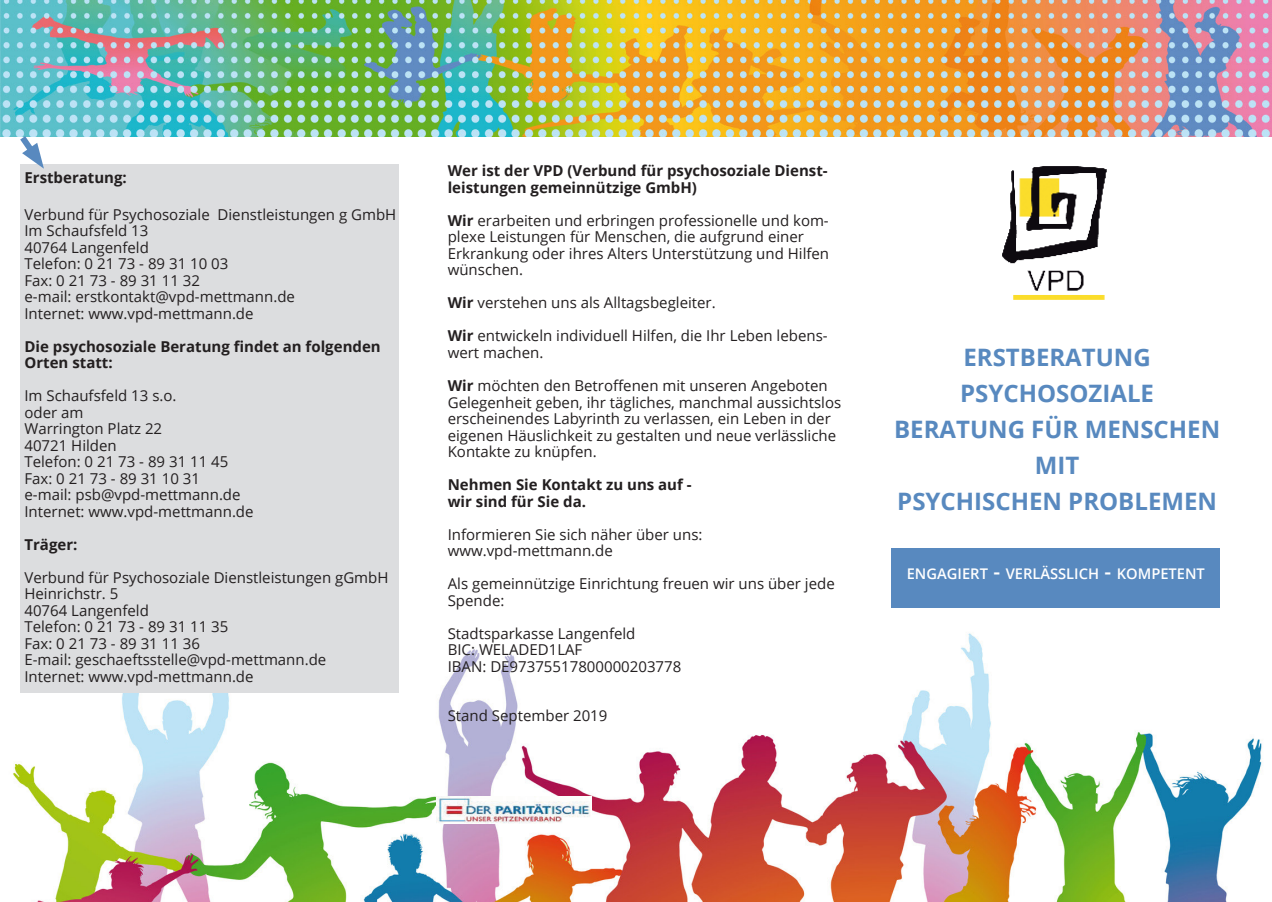
<style>
.page{position:relative;width:1272px;height:902px;background:#fff}
.page>*{position:absolute;margin:0;border:0;box-sizing:border-box;transform-origin:0 0}
.t1{font:700 24px/36px "Open Sans";color:#5889bf;text-align:center}
.t2{font:15px/16.5px "Open Sans";color:#231f20}
.t3{font:700 15px/16.5px "Open Sans";color:#231f20}
.t4{font:600 14.7px "Open Sans";color:#fff}
.s1{font-weight:700}
.s2{font-size:21px}
</style>
<div class="page">
<img style="left:13px;top:607px;width:1249px;height:294px">
<div style="left:20px;top:165px;width:379px;height:528px;background:#dcdddf"></div>
<img style="left:1002px;top:166px;width:105px;height:134px">
<img style="left:436px;top:796px;width:156px;height:27px">
<img style="left:0;top:0;width:1271px;height:136px">
<div style="left:891px;top:547px;width:328px;height:60px;background:#5889bf"></div>
<svg style="left:14px;top:129px;width:30px;height:40px"></svg>
<p class="t3" style="left:24px;top:169px;width:104px">Erstberatung:</p>
<p class="t2" style="left:24px;top:205px;width:373px">Verbund für Psychosoziale Dienstleistungen g GmbH</p>
<p class="t2" style="left:24px;top:222px;width:125px">Im Schaufsfeld 13</p>
<p class="t2" style="left:24px;top:238px;width:126px">40764 Langenfeld</p>
<p class="t2" style="left:24px;top:255px;width:205px">Telefon: 0 21 73 - 89 31 10 03</p>
<p class="t2" style="left:24px;top:271px;width:177px">Fax: 0 21 73 - 89 31 11 32</p>
<p class="t2" style="left:24px;top:288px;width:272px">e-mail: erstkontakt@vpd-mettmann.de</p>
<p class="t2" style="left:24px;top:304px;width:231px">Internet: www.vpd-mettmann.de</p>
<p class="t3" style="left:24px;top:337px;width:358px">Die psychosoziale Beratung findet an folgenden<br>Orten statt:</p>
<p class="t2" style="left:24px;top:387px;width:154px">Im Schaufsfeld 13 s.o.</p>
<p class="t2" style="left:24px;top:403px;width:60px">oder am</p>
<p class="t2" style="left:24px;top:420px;width:139px">Warrington Platz 22</p>
<p class="t2" style="left:24px;top:436px;width:94px">40721 Hilden</p>
<p class="t2" style="left:24px;top:453px;width:205px">Telefon: 0 21 73 - 89 31 11 45</p>
<p class="t2" style="left:24px;top:469px;width:177px">Fax: 0 21 73 - 89 31 10 31</p>
<p class="t2" style="left:24px;top:486px;width:218px">e-mail: psb@vpd-mettmann.de</p>
<p class="t2" style="left:24px;top:502px;width:231px">Internet: www.vpd-mettmann.de</p>
<p class="t3" style="left:24px;top:535px;width:54px">Träger:</p>
<p class="t2" style="left:24px;top:568px;width:365px">Verbund für Psychosoziale Dienstleistungen gGmbH<br>Heinrichstr. 5<br>40764 Langenfeld<br>Telefon: 0 21 73 - 89 31 11 35<br>Fax: 0 21 73 - 89 31 11 36<br>E-mail: geschaeftsstelle@vpd-mettmann.de<br>Internet: www.vpd-mettmann.de</p>
<p class="t3" style="left:448px;top:162px;width:381px">Wer ist der VPD (Verbund für psychosoziale Dienst&shy;leistungen gemeinnützige GmbH)</p>
<p class="t2" style="left:448px;top:212px;width:383px"><span class="s1">Wir</span> erarbeiten und erbringen professionelle und kom&shy;plexe Leistungen für Menschen, die aufgrund einer Erkrankung oder ihres Alters Unterstützung und Hilfen wünschen.</p>
<p class="t2" style="left:448px;top:294px;width:269px"><span class="s1">Wir</span> verstehen uns als Alltagsbegleiter.</p>
<p class="t2" style="left:448px;top:327px;width:381px"><span class="s1">Wir</span> entwickeln individuell Hilfen, die Ihr Leben lebens&shy;wert machen.</p>
<p class="t2" style="left:448px;top:377px;width:395px"><span class="s1">Wir</span> möchten den Betroffenen mit unseren Angeboten Gelegenheit geben, ihr tägliches, manchmal aussichtslos erscheinendes Labyrinth zu verlassen, ein Leben in der eigenen Häuslichkeit zu gestalten und neue verlässliche Kontakte zu knüpfen.</p>
<p class="t3" style="left:448px;top:476px;width:245px">Nehmen Sie Kontakt zu uns auf - wir sind für Sie da.</p>
<p class="t2" style="left:448px;top:525px;width:256px">Informieren Sie sich näher über uns:</p>
<p class="t2" style="left:448px;top:542px;width:167px">www.vpd-mettmann.de</p>
<p class="t2" style="left:448px;top:575px;width:388px">Als gemeinnützige Einrichtung freuen wir uns über jede<br>Spende:</p>
<p class="t2" style="left:448px;top:624px;width:189px">Stadtsparkasse Langenfeld</p>
<p class="t2" style="left:448px;top:641px;width:136px">BIC: WELADED1LAF</p>
<p class="t2" style="left:448px;top:657px;width:235px">IBAN: DE97375517800000203778</p>
<p class="t2" style="left:448px;top:707px;width:161px">Stand September 2019</p>
<p class="t1" style="left:963px;top:339px;width:189px">ERSTBERATUNG</p>
<p class="t1" style="left:960px;top:375px;width:195px">PSYCHOSOZIALE</p>
<p class="t1" style="left:894px;top:411px;width:327px">BERATUNG FÜR MENSCHEN<br>MIT</p>
<p class="t1" style="left:897px;top:483px;width:321px">PSYCHISCHEN PROBLEMEN</p>
<p class="t4" style="left:906px;top:563px;width:300px">ENGAGIERT <span class="s2">-</span> VERLÄSSLICH <span class="s2">-</span> KOMPETENT</p>
</div>
